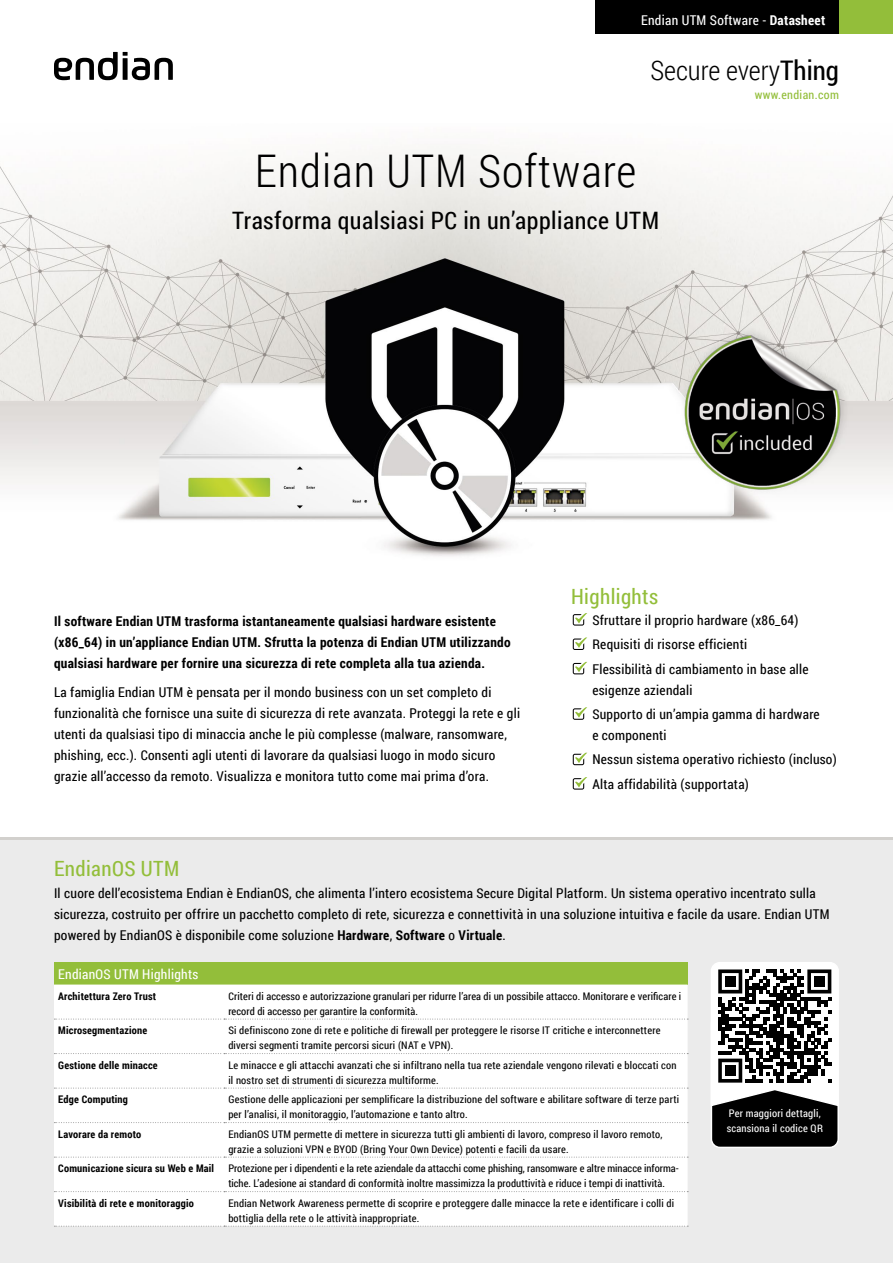
<style>
.page{position:relative;width:893px;height:1263px;background:#fff}
.page>*{position:absolute;margin:0;border:0;box-sizing:border-box;transform-origin:0 0}
.t1{font:300 45px "Roboto Condensed";letter-spacing:.02em;color:#000}
.t2{font:300 27px "Roboto Condensed";color:#000}
.t3{font:24px "Roboto Condensed";letter-spacing:.02em;color:#000}
.t4{font:21px "Roboto Condensed";letter-spacing:.02em;color:#93be3a}
.t5{font:13.5px/21px "Roboto Condensed";letter-spacing:.02em;color:#000}
.t6{font:700 13.5px/21px "Roboto Condensed";letter-spacing:.02em;color:#000}
.t7{font:13.5px "Roboto Condensed";letter-spacing:.02em;color:#fff}
.t8{font:12px "Roboto Condensed";letter-spacing:.03em;color:#93be3a}
.t9{font:10.5px/15px "Roboto Condensed";letter-spacing:.02em;color:#000}
.t10{font:10.5px/15px "Roboto Condensed";color:#000}
.t11{font:700 10.5px "Roboto Condensed";letter-spacing:.02em;color:#000}
.t12{font:10.5px/15px "Roboto Condensed";letter-spacing:.02em;color:#fff}
.s1{font-weight:700}
.s2{font-weight:400}
</style>
<div class="page">
<div style="left:595px;top:0;width:298px;height:34px;background:#000"></div>
<div style="left:839px;top:0;width:54px;height:34px;background:#93be3a"></div>
<svg style="left:54px;top:52px;width:119px;height:28px"></svg>
<img style="left:0;top:152px;width:893px;height:567px">
<svg style="left:573px;top:613px;width:14px;height:13px"></svg>
<svg style="left:573px;top:637px;width:14px;height:13px"></svg>
<svg style="left:573px;top:662px;width:14px;height:12px"></svg>
<svg style="left:573px;top:707px;width:14px;height:13px"></svg>
<svg style="left:573px;top:753px;width:14px;height:12px"></svg>
<svg style="left:573px;top:777px;width:14px;height:13px"></svg>
<img style="left:669px;top:317px;width:184px;height:182px">
<div style="left:0;top:838px;width:893px;height:425px;background:#ebebeb"></div>
<hr style="left:0;top:838px;width:893px;height:2px;background:#d2d0cd">
<div style="left:711px;top:1015px;width:127px;height:132px;background:#000;border-radius:9px"></div>
<div style="left:711px;top:1014px;width:128px;height:134px;border:2px solid #fff;border-radius:9px"></div>
<svg style="left:711px;top:962px;width:128px;height:145px"></svg>
<div style="left:54px;top:962px;width:634px;height:22px;background:#93be3a"></div>
<div style="left:54px;top:984px;width:634px;height:242px;background:#fff"></div>
<svg style="left:54px;top:1019px;width:634px;height:1px"></svg>
<svg style="left:54px;top:1053px;width:634px;height:1px"></svg>
<svg style="left:54px;top:1088px;width:634px;height:1px"></svg>
<svg style="left:54px;top:1122px;width:634px;height:1px"></svg>
<svg style="left:54px;top:1157px;width:634px;height:1px"></svg>
<svg style="left:54px;top:1191px;width:634px;height:1px"></svg>
<svg style="left:54px;top:1226px;width:634px;height:1px"></svg>
<p class="t7" style="left:641px;top:11px;width:186px">Endian UTM Software - <span class="s1">Datasheet</span></p>
<h2 class="t2" style="left:650px;top:52px;width:190px">Secure every<span class="s2">Thing</span></h2>
<p class="t8" style="left:755px;top:87px;width:86px">www.endian.com</p>
<h1 class="t1" style="left:255px;top:140px;width:383px">Endian UTM Software</h1>
<h3 class="t3" style="left:232px;top:204px;width:428px">Trasforma qualsiasi PC in un’appliance UTM</h3>
<p class="t6" style="left:54px;top:610px;width:458px">Il software Endian UTM trasforma istantaneamente qualsiasi hardware esistente (x86_64) in un’appliance Endian UTM. Sfrutta la potenza di Endian UTM utilizzando qualsiasi hardware per fornire una sicurezza di rete completa alla tua azienda.</p>
<p class="t5" style="left:54px;top:681px;width:468px">La famiglia Endian UTM è pensata per il mondo business con un set completo di funzionalità che fornisce una suite di sicurezza di rete avanzata. Proteggi la rete e gli utenti da qualsiasi tipo di minaccia anche le più complesse (malware, ransomware, phishing, ecc.). Consenti agli utenti di lavorare da qualsiasi luogo in modo sicuro grazie all’accesso da remoto. Visualizza e monitora tutto come mai prima d’ora.</p>
<h3 class="t4" style="left:571px;top:581px;width:89px">Highlights</h3>
<p class="t5" style="left:592px;top:607px;width:218px;line-height:24.5px">Sfruttare il proprio hardware (x86_64)<br>Requisiti di risorse efficienti<br>Flessibilità di cambiamento in base alle</p>
<p class="t5" style="left:592px;top:677px;width:229px;line-height:24.5px">esigenze aziendali<br>Supporto di un’ampia gamma di hardware</p>
<p class="t5" style="left:592px;top:722px;width:246px;line-height:24.5px">e componenti<br>Nessun sistema operativo richiesto (incluso)<br>Alta affidabilità (supportata)</p>
<h3 class="t4" style="left:54px;top:854px;width:127px">EndianOS UTM</h3>
<p class="t5" style="left:54px;top:882px;width:777px">Il cuore dell’ecosistema Endian è EndianOS, che alimenta l’intero ecosistema Secure Digital Platform. Un sistema operativo incentrato sulla sicurezza, costruito per offrire un pacchetto completo di rete, sicurezza e connettività in una soluzione intuitiva e facile da usare. Endian UTM powered by EndianOS è disponibile come soluzione <span class="s1">Hardware</span>, <span class="s1">Software</span> o <span class="s1">Virtuale</span>.</p>
<p class="t7" style="left:58px;top:965px;width:142px">EndianOS UTM Highlights</p>
<p class="t11" style="left:58px;top:989px;width:99px">Architettura Zero Trust</p>
<p class="t9" style="left:228px;top:988px;width:454px">Criteri di accesso e autorizzazione granulari per ridurre l’area di un possibile attacco. Monitorare e verificare i record di accesso per garantire la conformità.</p>
<p class="t11" style="left:58px;top:1023px;width:91px">Microsegmentazione</p>
<p class="t9" style="left:228px;top:1023px;width:434px">Si definiscono zone di rete e politiche di firewall per proteggere le risorse IT critiche e interconnettere diversi segmenti tramite percorsi sicuri (NAT e VPN).</p>
<p class="t11" style="left:58px;top:1058px;width:101px">Gestione delle minacce</p>
<p class="t9" style="left:228px;top:1057px;width:450px">Le minacce e gli attacchi avanzati che si infiltrano nella tua rete aziendale vengono rilevati e bloccati con il nostro set di strumenti di sicurezza multiforme.</p>
<p class="t11" style="left:58px;top:1092px;width:71px">Edge Computing</p>
<p class="t9" style="left:228px;top:1092px;width:452px">Gestione delle applicazioni per semplificare la distribuzione del software e abilitare software di terze parti per l’analisi, il monitoraggio, l’automazione e tanto altro.</p>
<p class="t11" style="left:58px;top:1127px;width:84px">Lavorare da remoto</p>
<p class="t9" style="left:228px;top:1126px;width:436px">EndianOS UTM permette di mettere in sicurezza tutti gli ambienti di lavoro, compreso il lavoro remoto, grazie a soluzioni VPN e BYOD (Bring Your Own Device) potenti e facili da usare.</p>
<p class="t11" style="left:58px;top:1161px;width:157px">Comunicazione sicura su Web e Mail</p>
<p class="t10" style="left:228px;top:1161px;width:452px">Protezione per i dipendenti e la rete aziendale da attacchi come phishing, ransomware e altre minacce informa&shy;tiche. L’adesione ai standard di conformità inoltre massimizza la produttività e riduce i tempi di inattività.</p>
<p class="t11" style="left:58px;top:1196px;width:137px">Visibilità di rete e monitoraggio</p>
<p class="t9" style="left:228px;top:1195px;width:447px">Endian Network Awareness permette di scoprire e proteggere dalle minacce la rete e identificare i colli di bottiglia della rete o le attività inappropriate.</p>
<p class="t12" style="left:727px;top:1105px;width:98px">Per maggiori dettagli, scansiona il codice QR</p>
</div>
